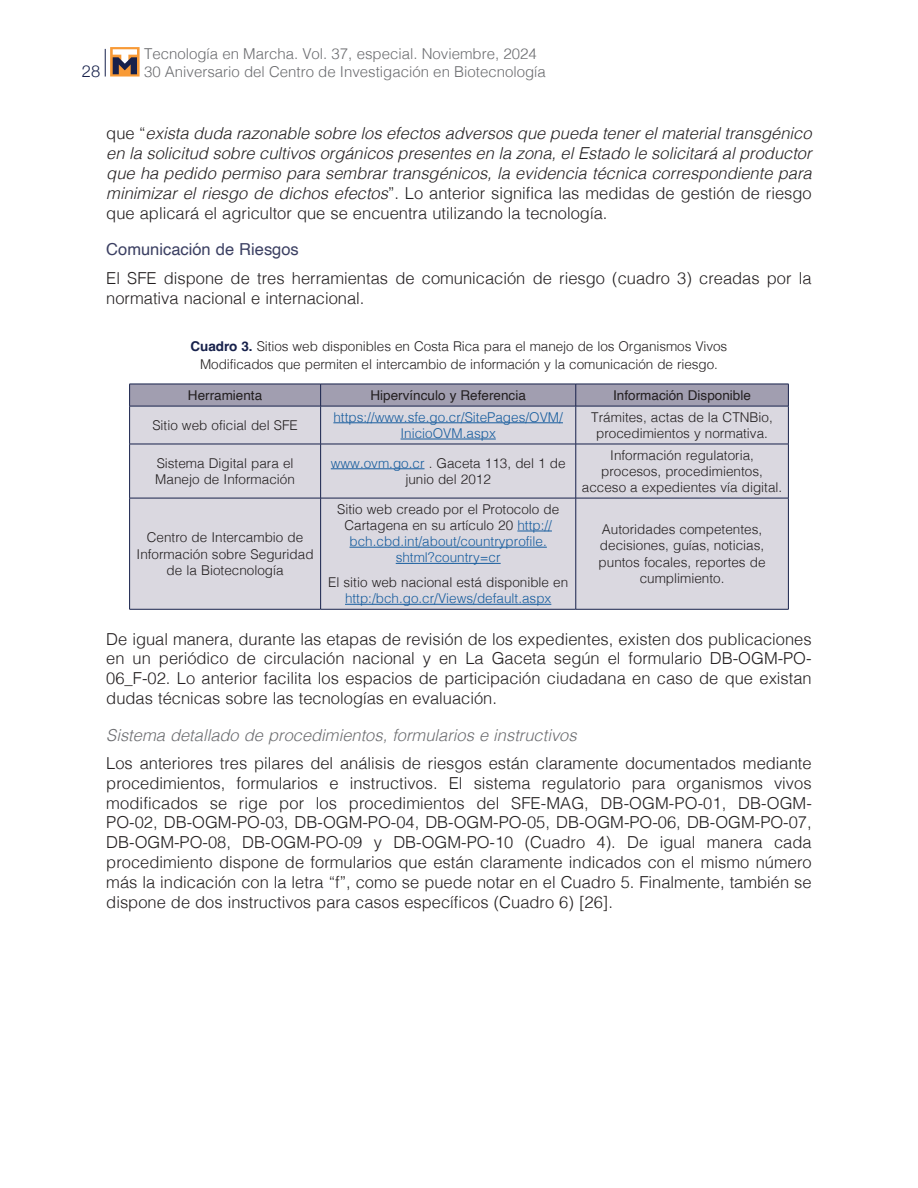
<style>
.page{position:relative;width:918px;height:1188px;background:#fff}
.page>*{position:absolute;margin:0;border:0;box-sizing:border-box;transform-origin:0 0}
.t1{font:300 16.5px/19.8px "Helvetica";color:#231f20;text-align:justify}
.t2{font:italic 300 16.5px/19.8px "Helvetica";color:#231f20;text-align:justify}
.t3{font:italic 300 16.5px "Helvetica";color:#6c6d70}
.t4{font:16.5px "Helvetica";color:#3b3f62}
.t5{font:300 16.5px "Helvetica Neue";color:#17214b}
.t6{font:300 15px "Helvetica";color:#6c6d70}
.t7{font:300 13.5px/16.2px "Helvetica";color:#231f20;text-align:center}
.t8{font:300 13.5px/16.2px "Helvetica";color:#175d9e;text-align:center}
.t9{font:13.5px "Helvetica";color:#231f20}
.s1{font-style:normal}
.s2{font-weight:700;color:#17214b}
.s3{color:#175d9e}
.s4{color:#231f20}
</style>
<div class="page">
<svg style="left:105px;top:49px;width:1px;height:28px"></svg>
<svg style="left:110px;top:47px;width:30px;height:30px"></svg>
<svg style="left:113px;top:49px;width:24px;height:25px"></svg>
<div style="left:130px;top:407px;width:658px;height:202px;background:#dad8e0"></div>
<svg style="left:129px;top:384px;width:660px;height:22px;background:#9a98ab"></svg>
<hr style="left:129px;top:406px;width:192px;height:1px;background:#17214b">
<hr style="left:129px;top:406px;width:1px;height:38px;background:#17214b">
<hr style="left:321px;top:406px;width:255px;height:1px;background:#17214b">
<hr style="left:320px;top:406px;width:1px;height:38px;background:#17214b">
<hr style="left:576px;top:406px;width:213px;height:1px;background:#17214b">
<hr style="left:576px;top:406px;width:1px;height:38px;background:#17214b">
<hr style="left:788px;top:406px;width:1px;height:38px;background:#17214b">
<hr style="left:129px;top:444px;width:192px;height:1px;background:#17214b">
<hr style="left:129px;top:444px;width:1px;height:54px;background:#17214b">
<hr style="left:321px;top:444px;width:255px;height:1px;background:#17214b">
<hr style="left:320px;top:444px;width:1px;height:54px;background:#17214b">
<hr style="left:576px;top:444px;width:213px;height:1px;background:#17214b">
<hr style="left:576px;top:444px;width:1px;height:54px;background:#17214b">
<hr style="left:788px;top:444px;width:1px;height:54px;background:#17214b">
<hr style="left:129px;top:498px;width:192px;height:1px;background:#17214b">
<hr style="left:129px;top:498px;width:1px;height:111px;background:#17214b">
<hr style="left:321px;top:498px;width:255px;height:1px;background:#17214b">
<hr style="left:320px;top:498px;width:1px;height:111px;background:#17214b">
<hr style="left:576px;top:498px;width:213px;height:1px;background:#17214b">
<hr style="left:576px;top:498px;width:1px;height:111px;background:#17214b">
<hr style="left:788px;top:498px;width:1px;height:111px;background:#17214b">
<hr style="left:129px;top:609px;width:192px;height:1px;background:#17214b">
<hr style="left:321px;top:609px;width:255px;height:1px;background:#17214b">
<hr style="left:576px;top:609px;width:213px;height:1px;background:#17214b">
<hr style="left:333px;top:422px;width:230px;height:1px;background:#175d9e">
<hr style="left:401px;top:439px;width:95px;height:1px;background:#175d9e">
<hr style="left:331px;top:468px;width:94px;height:1px;background:#175d9e">
<hr style="left:517px;top:531px;width:35px;height:1px;background:#175d9e">
<hr style="left:350px;top:547px;width:197px;height:1px;background:#175d9e">
<hr style="left:396px;top:563px;width:105px;height:1px;background:#175d9e">
<hr style="left:345px;top:604px;width:206px;height:1px;background:#175d9e">
<p class="t6" style="left:144px;top:40px;width:394px">Tecnología en Marcha. Vol. 37, especial. Noviembre, 2024</p>
<p class="t5" style="left:82px;top:57px;width:20px">28</p>
<p class="t6" style="left:144px;top:58px;width:403px">30 Aniversario del Centro de Investigación en Biotecnología</p>
<p class="t2" style="left:106px;top:123px;width:707px"><span class="s1">que “</span>exista duda razonable sobre los efectos adversos que pueda tener el material transgénico en la solicitud sobre cultivos orgánicos presentes en la zona, el Estado le solicitará al productor que ha pedido permiso para sembrar transgénicos, la evidencia técnica correspondiente para minimizar el riesgo de dichos efectos<span class="s1">”. Lo anterior significa las medidas de gestión de riesgo que aplicará el agricultor que se encuentra utilizando la tecnología.</span></p>
<p class="t4" style="left:106px;top:237px;width:194px">Comunicación de Riesgos</p>
<p class="t1" style="left:106px;top:267px;width:707px">El SFE dispone de tres herramientas de comunicación de riesgo (cuadro 3) creadas por la normativa nacional e internacional.</p>
<p class="t7" style="left:191px;top:337px;width:538px;line-height:18px"><span class="s2">Cuadro 3.</span> Sitios web disponibles en Costa Rica para el manejo de los Organismos Vivos<br>Modificados que permiten el intercambio de información y la comunicación de riesgo.</p>
<p class="t9" style="left:188px;top:385px;width:76px">Herramienta</p>
<p class="t9" style="left:371px;top:385px;width:157px">Hipervínculo y Referencia</p>
<p class="t9" style="left:613px;top:385px;width:139px">Información Disponible</p>
<p class="t7" style="left:152px;top:416px;width:147px">Sitio web oficial del SFE</p>
<p class="t8" style="left:333px;top:408px;width:231px">https://www.sfe.go.cr/SitePages/OVM/<br>InicioOVM.aspx</p>
<p class="t7" style="left:591px;top:408px;width:183px">Trámites, actas de la CTNBio, procedimientos y normativa.</p>
<p class="t7" style="left:155px;top:454px;width:141px;text-align:left">Sistema Digital para el<br>Manejo de Información</p>
<p class="t7" style="left:331px;top:454px;width:236px"><span class="s3">www.ovm.go.cr</span> . Gaceta 113, del 1 de junio del 2012</p>
<p class="t7" style="left:582px;top:446px;width:202px">Información regulatoria, procesos, procedimientos, acceso a expedientes vía digital.</p>
<p class="t7" style="left:137px;top:528px;width:179px">Centro de Intercambio de<br>Información sobre Seguridad de la Biotecnología</p>
<p class="t8" style="left:337px;top:500px;width:224px"><span class="s4">Sitio web creado por el Protocolo de<br>Cartagena en su artículo 20</span> http:// bch.cbd.int/about/countryprofile. shtml?country=cr</p>
<p class="t7" style="left:328px;top:573px;width:242px">El sitio web nacional está disponible en</p>
<p class="t8" style="left:345px;top:589px;width:208px">http:/bch.go.cr/Views/default.aspx</p>
<p class="t7" style="left:599px;top:520px;width:168px">Autoridades competentes, decisiones, guías, noticias, puntos focales, reportes de cumplimiento.</p>
<p class="t1" style="left:106px;top:628px;width:707px">De igual manera, durante las etapas de revisión de los expedientes, existen dos publicaciones en un periódico de circulación nacional y en La Gaceta según el formulario DB-OGM-PO-06_F-02. Lo anterior facilita los espacios de participación ciudadana en caso de que existan dudas técnicas sobre las tecnologías en evaluación.</p>
<p class="t3" style="left:106px;top:721px;width:472px">Sistema detallado de procedimientos, formularios e instructivos</p>
<p class="t1" style="left:106px;top:752px;width:707px">Los anteriores tres pilares del análisis de riesgos están claramente documentados mediante procedimientos, formularios e instructivos. El sistema regulatorio para organismos vivos modificados se rige por los procedimientos del SFE-MAG, DB-OGM-PO-01, DB-OGM-PO-02, DB-OGM-PO-03, DB-OGM-PO-04, DB-OGM-PO-05, DB-OGM-PO-06, DB-OGM-PO-07, DB-OGM-PO-08, DB-OGM-PO-09 y DB-OGM-PO-10 (Cuadro 4). De igual manera cada procedimiento dispone de formularios que están claramente indicados con el mismo número más la indicación con la letra “f”, como se puede notar en el Cuadro 5. Finalmente, también se dispone de dos instructivos para casos específicos (Cuadro 6) [26].</p>
</div>
